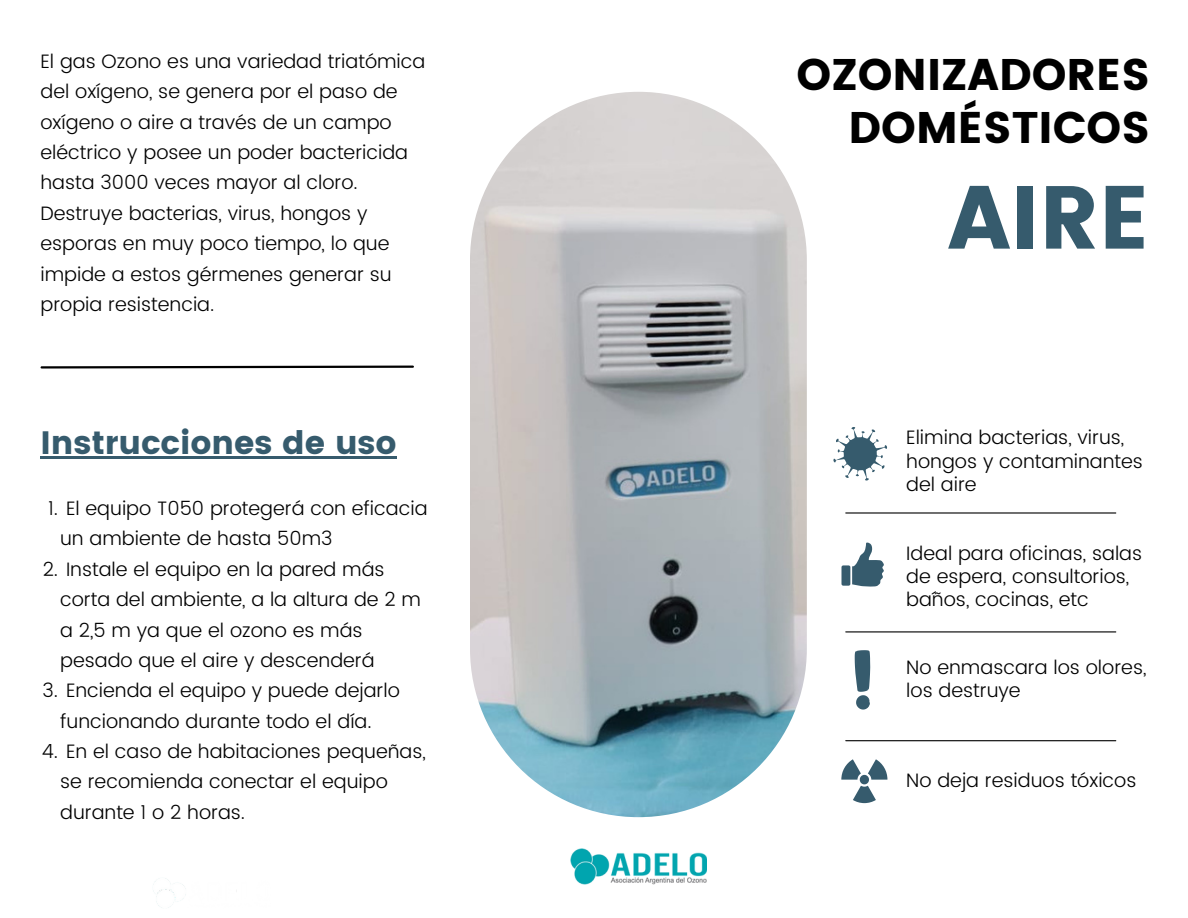
<style>
.page{position:relative;width:1188px;height:918px;background:#fff}
.page>*{position:absolute;margin:0;border:0;box-sizing:border-box;transform-origin:0 0}
.t1{font:89.1px "Poppins";color:#365b6d}
.t2{font:44.25px/52.5px "Poppins";color:#000;text-align:right}
.t3{font:32.4px "Poppins";color:#365b6d}
.t4{font:300 19.5px/30.3px "Poppins";color:#000}
</style>
<div class="page">
<hr style="left:846px;top:512px;width:270px;height:2px;background:#000">
<hr style="left:846px;top:631px;width:270px;height:1px;background:#000">
<img style="left:470px;top:92px;width:337px;height:725px;border-radius:168px">
<svg style="left:833px;top:427px;width:54px;height:54px"></svg>
<svg style="left:852px;top:542px;width:32px;height:45px"></svg>
<div style="left:842px;top:565px;width:8px;height:21px;background:#365b6d;border-radius:2px"></div>
<svg style="left:855px;top:650px;width:15px;height:60px"></svg>
<img style="left:153px;top:878px;width:33px;height:30px">
<hr style="left:846px;top:740px;width:270px;height:1px;background:#000">
<svg style="left:841px;top:759px;width:46px;height:44px"></svg>
<hr style="left:40px;top:456px;width:357px;height:2px;background:#365b6d">
<svg style="left:40px;top:365px;width:374px;height:4px"></svg>
<img style="left:570px;top:848px;width:136px;height:36px">
<p class="t4" style="left:40px;top:46px;width:386px">El gas Ozono es una variedad triatómica del oxígeno, se genera por el paso de oxígeno o aire a través de un campo eléctrico y posee un poder bactericida hasta 3000 veces mayor al cloro.<br>Destruye bacterias, virus, hongos y esporas en muy poco tiempo, lo que impide a estos gérmenes generar su propia resistencia.</p>
<p class="t3" style="left:40px;top:424px;width:358px">Instrucciones de uso</p>
<p class="t4" style="left:60px;top:493px;width:369px;text-indent:-12px">1. El equipo T050 protegerá con eficacia un ambiente de hasta 50m3</p>
<p class="t4" style="left:60px;top:554px;width:362px;text-indent:-17px">2. Instale el equipo en la pared más corta del ambiente, a la altura de 2 m a 2,5 m ya que el ozono es más pesado que el aire y descenderá</p>
<p class="t4" style="left:43px;top:675px;width:359px;text-align:center">3. Encienda el equipo y puede dejarlo funcionando durante todo el día.</p>
<p class="t4" style="left:60px;top:736px;width:367px;text-indent:-18px">4. En el caso de habitaciones pequeñas, se recomienda conectar el equipo durante 1 o 2 horas.</p>
<p class="t2" style="left:797px;top:49px;width:355px">OZONIZADORES<br>DOMÉSTICOS</p>
<p class="t1" style="left:947px;top:166px;width:204px">AIRE</p>
<p class="t4" style="left:906px;top:426px;width:238px;line-height:23.4px">Elimina bacterias, virus, hongos y contaminantes del aire</p>
<p class="t4" style="left:906px;top:541px;width:237px;line-height:23.4px">Ideal para oficinas, salas de espera, consultorios, ba´ños, cocinas, etc</p>
<p class="t4" style="left:906px;top:655px;width:242px;line-height:23.4px">No enmascara los olores, los destruye</p>
<p class="t4" style="left:906px;top:765px;width:232px">No deja residuos tóxicos</p>
</div>
